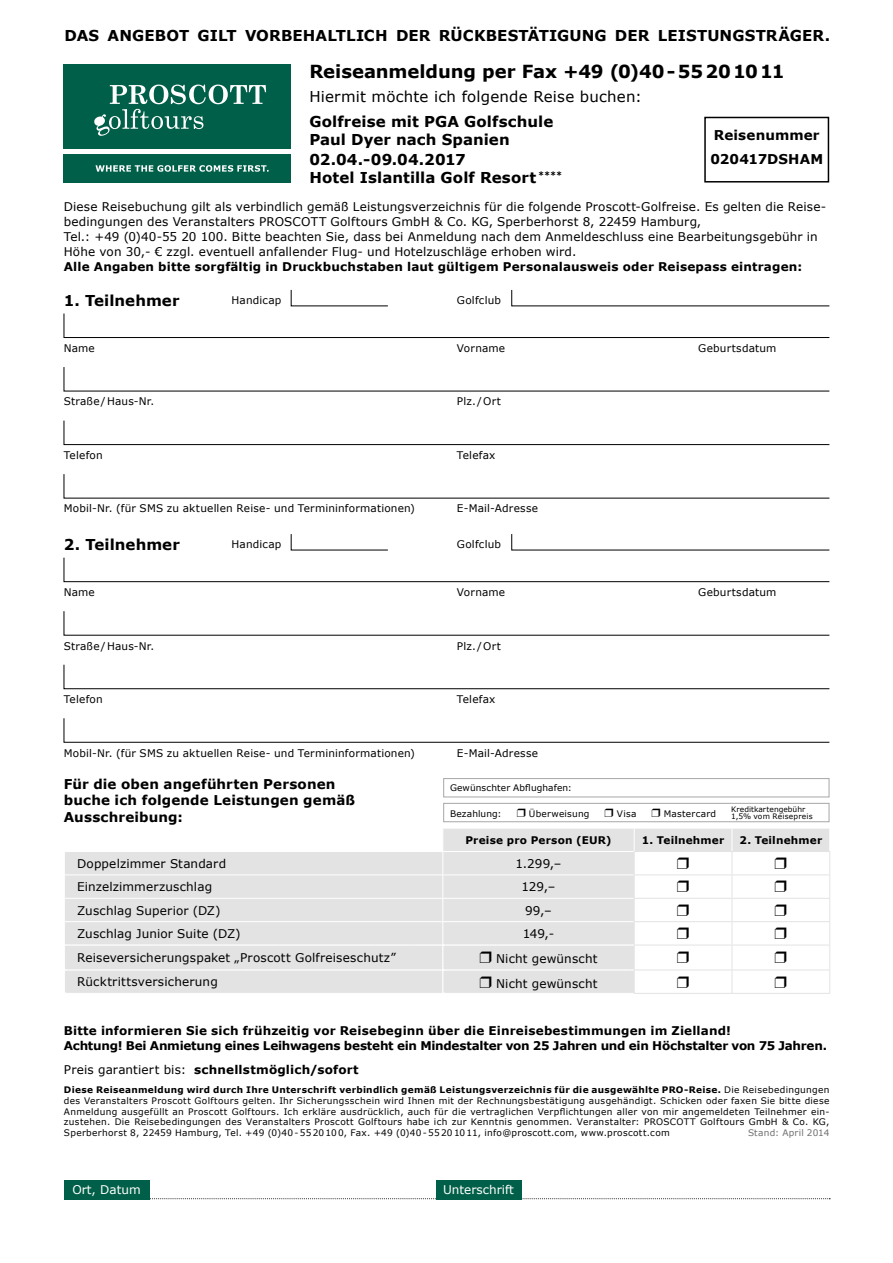
<style>
.page{position:relative;width:893px;height:1263px;background:#fff}
.page>*{position:absolute;margin:0;border:0;box-sizing:border-box;transform-origin:0 0}
.t1{font:700 18px "Verdana";letter-spacing:-.005em;color:#000}
.t2{font:700 15px/18px "Verdana";letter-spacing:.005em;color:#000}
.t3{font:15px "Verdana";letter-spacing:.015em;color:#000}
.t4{font:700 13.5px/16.5px "Verdana";letter-spacing:.01em;color:#000}
.t5{font:12px/15px "Verdana";letter-spacing:.01em;color:#000}
.t6{font:700 12px/15px "Verdana";letter-spacing:.01em;color:#000}
.t7{font:12px "Verdana";color:#fff}
.t8{font:10.5px "Verdana";letter-spacing:.015em;color:#000}
.t9{font:700 10.5px "Verdana";letter-spacing:.02em;color:#000}
.t10{font:9px/10.8px "Verdana";letter-spacing:.025em;color:#000;text-align:justify}
.t11{font:9px "Verdana";letter-spacing:.015em;color:#6f6f6e}
.t12{font:7.5px/7.5px "Verdana";letter-spacing:.005em;color:#000}
.s1{font-weight:400}
.s2{font-weight:700}
</style>
<div class="page">
<svg style="left:64px;top:313px;width:766px;height:25px"></svg>
<svg style="left:511px;top:290px;width:319px;height:16px"></svg>
<svg style="left:291px;top:290px;width:97px;height:16px"></svg>
<svg style="left:64px;top:367px;width:766px;height:24px"></svg>
<svg style="left:64px;top:420px;width:766px;height:25px"></svg>
<svg style="left:64px;top:474px;width:766px;height:24px"></svg>
<svg style="left:64px;top:557px;width:766px;height:25px"></svg>
<svg style="left:511px;top:534px;width:319px;height:16px"></svg>
<svg style="left:291px;top:534px;width:97px;height:16px"></svg>
<svg style="left:64px;top:611px;width:766px;height:24px"></svg>
<svg style="left:64px;top:664px;width:766px;height:25px"></svg>
<svg style="left:64px;top:718px;width:766px;height:25px"></svg>
<svg style="left:149px;top:1198px;width:681px;height:1px"></svg>
<div style="left:436px;top:1180px;width:85px;height:19px;background:#005f48"></div>
<div style="left:64px;top:1180px;width:85px;height:19px;background:#005f48"></div>
<div style="left:704px;top:117px;width:125px;height:66px;border:2px solid #000"></div>
<hr style="left:634px;top:993px;width:98px;height:1px;background:#e3e3e3">
<hr style="left:732px;top:993px;width:98px;height:1px;background:#e3e3e3">
<div style="left:443px;top:803px;width:386px;height:19px;border:1px solid #a7a7a8"></div>
<div style="left:443px;top:778px;width:386px;height:19px;border:1px solid #a7a7a8"></div>
<div style="left:64px;top:64px;width:227px;height:85px;background:#005f48"></div>
<svg style="left:94px;top:85px;width:172px;height:51px"></svg>
<div style="left:64px;top:154px;width:227px;height:29px;background:#005f48"></div>
<svg style="left:95px;top:165px;width:174px;height:7px"></svg>
<svg style="left:65px;top:829px;width:765px;height:164px"></svg>
<h2 class="t2" style="left:65px;top:27px;width:767px">DAS ANGEBOT GILT VORBEHALTLICH DER RÜCKBESTÄTIGUNG DER LEISTUNGSTRÄGER.</h2>
<h1 class="t1" style="left:309px;top:60px;width:477px">Reiseanmeldung per Fax +49 (0)40-55201011</h1>
<h2 class="t3" style="left:309px;top:87px;width:334px">Hiermit möchte ich folgende Reise buchen:</h2>
<h2 class="t2" style="left:309px;top:113px;width:245px">Golfreise mit PGA Golfschule<br>Paul Dyer nach Spanien</h2>
<h2 class="t2" style="left:309px;top:150px;width:254px">02.04.-09.04.2017<br>Hotel Islantilla Golf Resort <sup>****</sup></h2>
<h3 class="t4" style="left:710px;top:123px;width:114px;line-height:24px">Reisenummer<br>020417DSHAM</h3>
<p class="t5" style="left:64px;top:199px;width:762px">Diese Reisebuchung gilt als verbindlich gemäß Leistungsverzeichnis für die folgende Proscott-Golfreise. Es gelten die Reise&shy;bedingungen des Veranstalters PROSCOTT Golftours GmbH &amp; Co. KG, Sperberhorst 8, 22459 Hamburg,<br>Tel.: +49 (0)40-55 20 100. Bitte beachten Sie, dass bei Anmeldung nach dem Anmeldeschluss eine Bearbeitungsgebühr in Höhe von 30,- € zzgl. eventuell anfallender Flug- und Hotelzuschläge erhoben wird.</p>
<h3 class="t6" style="left:64px;top:259px;width:740px">Alle Angaben bitte sorgfältig in Druckbuchstaben laut gültigem Personalausweis oder Reisepass eintragen:</h3>
<h2 class="t2" style="left:64px;top:292px;width:117px">1. Teilnehmer</h2>
<p class="t8" style="left:232px;top:293px;width:51px">Handicap</p>
<p class="t8" style="left:457px;top:293px;width:46px">Golfclub</p>
<p class="t8" style="left:64px;top:341px;width:33px">Name</p>
<p class="t8" style="left:457px;top:341px;width:50px">Vorname</p>
<p class="t8" style="left:64px;top:395px;width:92px">Straße/Haus-Nr.</p>
<p class="t8" style="left:457px;top:395px;width:45px">Plz./Ort</p>
<p class="t8" style="left:64px;top:448px;width:41px">Telefon</p>
<p class="t8" style="left:457px;top:448px;width:40px">Telefax</p>
<p class="t8" style="left:64px;top:502px;width:353px">Mobil-Nr. (für SMS zu aktuellen Reise- und Termininformationen)</p>
<p class="t8" style="left:457px;top:502px;width:83px">E-Mail-Adresse</p>
<h2 class="t2" style="left:64px;top:536px;width:118px">2. Teilnehmer</h2>
<p class="t8" style="left:232px;top:537px;width:51px">Handicap</p>
<p class="t8" style="left:457px;top:537px;width:46px">Golfclub</p>
<p class="t8" style="left:64px;top:585px;width:33px">Name</p>
<p class="t8" style="left:457px;top:585px;width:50px">Vorname</p>
<p class="t8" style="left:64px;top:639px;width:92px">Straße/Haus-Nr.</p>
<p class="t8" style="left:457px;top:639px;width:45px">Plz./Ort</p>
<p class="t8" style="left:64px;top:693px;width:41px">Telefon</p>
<p class="t8" style="left:457px;top:693px;width:40px">Telefax</p>
<p class="t8" style="left:64px;top:746px;width:353px">Mobil-Nr. (für SMS zu aktuellen Reise- und Termininformationen)</p>
<p class="t8" style="left:457px;top:746px;width:83px">E-Mail-Adresse</p>
<p class="t8" style="left:698px;top:341px;width:80px">Geburtsdatum</p>
<p class="t8" style="left:698px;top:585px;width:80px">Geburtsdatum</p>
<h3 class="t4" style="left:64px;top:775px;width:293px">Für die oben angeführten Personen buche ich folgende Leistungen gemäß<br>Ausschreibung:</h3>
<p class="t10" style="left:450px;top:783px;width:123px">Gewünschter Abflughafen:</p>
<p class="t10" style="left:450px;top:808px;width:53px">Bezahlung:</p>
<p class="t10" style="left:517px;top:808px;width:74px">❒ Überweisung</p>
<p class="t10" style="left:605px;top:808px;width:33px">❒ Visa</p>
<p class="t10" style="left:651px;top:808px;width:66px">❒ Mastercard</p>
<p class="t12" style="left:731px;top:805px;width:83px">Kreditkartengebühr<br>1,5% vom Reisepreis</p>
<p class="t9" style="left:465px;top:833px;width:148px">Preise pro Person (EUR)</p>
<p class="t9" style="left:642px;top:833px;width:84px">1. Teilnehmer</p>
<p class="t9" style="left:739px;top:833px;width:84px">2. Teilnehmer</p>
<h3 class="t5" style="left:77px;top:856px;width:151px">Doppelzimmer Standard</h3>
<h3 class="t5" style="left:515px;top:856px;width:48px">1.299,–</h3>
<h3 class="t5" style="left:77px;top:879px;width:137px">Einzelzimmerzuschlag</h3>
<h3 class="t5" style="left:521px;top:879px;width:36px">129,–</h3>
<h3 class="t5" style="left:77px;top:903px;width:145px">Zuschlag Superior (DZ)</h3>
<h3 class="t5" style="left:525px;top:903px;width:28px">99,–</h3>
<h3 class="t5" style="left:77px;top:926px;width:165px">Zuschlag Junior Suite (DZ)</h3>
<h3 class="t5" style="left:523px;top:926px;width:33px">149,-</h3>
<h3 class="t5" style="left:77px;top:950px;width:320px">Reiseversicherungspaket „Proscott Golfreiseschutz”</h3>
<h3 class="t5" style="left:479px;top:952px;width:120px">❒ Nicht gewünscht</h3>
<h3 class="t5" style="left:77px;top:974px;width:142px">Rücktrittsversicherung</h3>
<h3 class="t5" style="left:479px;top:976px;width:120px">❒ Nicht gewünscht</h3>
<h3 class="t6" style="left:64px;top:1023px;width:765px">Bitte informieren Sie sich frühzeitig vor Reisebeginn über die Einreisebestimmungen im Zielland!<br>Achtung! Bei Anmietung eines Leihwagens besteht ein Mindestalter von 25 Jahren und ein Höchstalter von 75 Jahren.</h3>
<h3 class="t6" style="left:64px;top:1062px;width:296px"><span class="s1">Preis garantiert bis:</span> schnellstmöglich/sofort</h3>
<p class="t10" style="left:64px;top:1084px;width:767px"><span class="s2">Diese Reiseanmeldung wird durch Ihre Unterschrift verbindlich gemäß Leistungsverzeichnis für die ausgewählte PRO-Reise.</span> Die Reisebedingungen des Veranstalters Proscott Golftours gelten. Ihr Sicherungsschein wird Ihnen mit der Rechnungsbestätigung ausgehändigt. Schicken oder faxen Sie bitte diese Anmeldung ausgefüllt an Proscott Golftours. Ich erkläre ausdrücklich, auch für die vertraglichen Verpflichtungen aller von mir angemeldeten Teilnehmer ein&shy;zustehen. Die Reisebedingungen des Veranstalters Proscott Golftours habe ich zur Kenntnis genommen. Veranstalter: PROSCOTT Golftours GmbH &amp; Co. KG, Sperberhorst 8, 22459 Hamburg, Tel. +49 (0)40-5520100, Fax. +49 (0)40-55201011, info@proscott.com, www.proscott.com</p>
<p class="t11" style="left:748px;top:1127px;width:83px">Stand: April 2014</p>
<h3 class="t7" style="left:72px;top:1182px;width:70px">Ort, Datum</h3>
<h3 class="t7" style="left:443px;top:1182px;width:72px">Unterschrift</h3>
</div>
